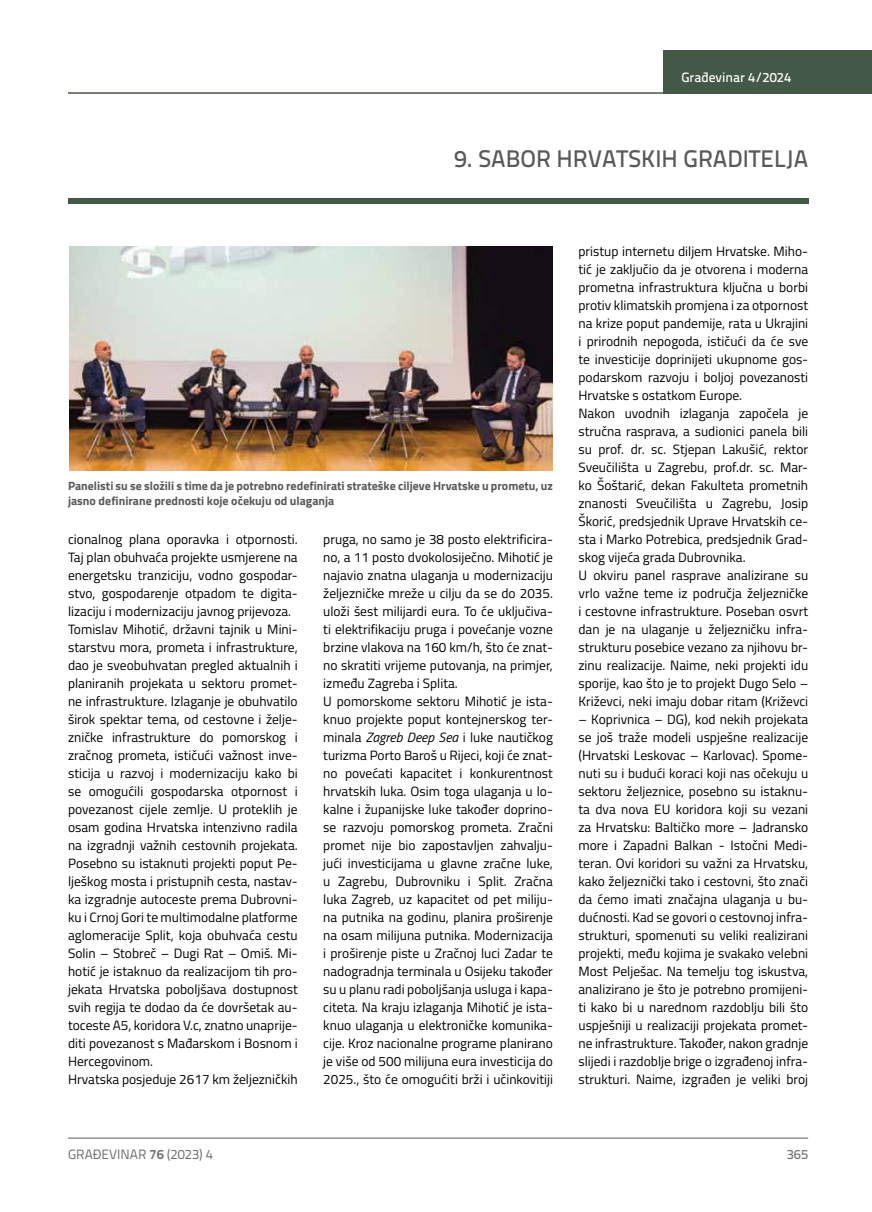
<style>
.page{position:relative;width:872px;height:1212px;background:#fff}
.page>*{position:absolute;margin:0;border:0;box-sizing:border-box;transform-origin:0 0}
.t1{font:500 24px "Titillium Text 22 L";color:#58595b}
.t2{font:13.5px/18px "Titillium";color:#000}
.t3{font:13.5px "Titillium Text 22 L";color:#6d6e71}
.t4{font:500 13.5px "Titillium Text 22 L";color:#fff}
.t5{font:500 13.5px "Titillium Text 22 L";color:#797a7d}
.t6{font:700 12px/15px "Titillium";color:#58595b}
.s1{font-style:italic}
.s2{font-weight:700}
</style>
<div class="page">
<hr style="left:68px;top:1138px;width:740px;height:1px;background:#58595b">
<div style="left:663px;top:50px;width:209px;height:44px;background:#435846"></div>
<hr style="left:68px;top:92px;width:804px;height:2px;background:#435846">
<div style="left:68px;top:198px;width:740px;height:5px;background:#435846"></div>
<img style="left:69px;top:247px;width:484px;height:224px">
<p class="t4" style="left:681px;top:67px;width:111px">Građevinar 4/2024</p>
<h1 class="t1" style="left:454px;top:140px;width:356px">9. SABOR HRVATSKIH GRADITELJA</h1>
<p class="t6" style="left:68px;top:477px;width:486px">Panelisti su se složili s time da je potrebno redefinirati strateške ciljeve Hrvatske u prometu, uz jasno definirane prednosti koje očekuju od ulaganja</p>
<p class="t2" style="left:68px;top:529px;width:231px">cionalnog plana oporavka i otpornosti.<br>Taj plan obuhvaća projekte usmjerene na energetsku tranziciju, vodno gospodar&shy;stvo, gospodarenje otpadom te digita&shy;lizaciju i modernizaciju javnog prijevoza.<br>Tomislav Mihotić, državni tajnik u Mini&shy;starstvu mora, prometa i infrastrukture, dao je sveobuhvatan pregled aktualnih i planiranih projekata u sektoru promet&shy;ne infrastrukture. Izlaganje je obuhvatilo širok spektar tema, od cestovne i želje&shy;zničke infrastrukture do pomorskog i zračnog prometa, ističući važnost inve&shy;sticija u razvoj i modernizaciju kako bi se omogućili gospodarska otpornost i povezanost cijele zemlje. U proteklih je osam godina Hrvatska intenzivno radila na izgradnji važnih cestovnih projekata.<br>Posebno su istaknuti projekti poput Pe&shy;lješkog mosta i pristupnih cesta, nastav&shy;ka izgradnje autoceste prema Dubrovni&shy;ku i Crnoj Gori te multimodalne platforme aglomeracije Split, koja obuhvaća cestu Solin – Stobreč – Dugi Rat – Omiš. Mi&shy;hotić je istaknuo da realizacijom tih pro&shy;jekata Hrvatska poboljšava dostupnost svih regija te dodao da će dovršetak au&shy;toceste A5, koridora V.c, znatno unaprije&shy;diti povezanost s Mađarskom i Bosnom i Hercegovinom.<br>Hrvatska posjeduje 2617 km željezničkih</p>
<p class="t2" style="left:323px;top:529px;width:231px">pruga, no samo je 38 posto elektrificira&shy;no, a 11 posto dvokolosiječno. Mihotić je najavio znatna ulaganja u modernizaciju željezničke mreže u cilju da se do 2035. uloži šest milijardi eura. To će uključiva&shy;ti elektrifikaciju pruga i povećanje vozne brzine vlakova na 160 km/h, što će znat&shy;no skratiti vrijeme putovanja, na primjer, između Zagreba i Splita.<br>U pomorskome sektoru Mihotić je ista&shy;knuo projekte poput kontejnerskog ter&shy;minala <span class="s1">Zagreb Deep Sea</span> i luke nautičkog turizma Porto Baroš u Rijeci, koji će znat&shy;no povećati kapacitet i konkurentnost hrvatskih luka. Osim toga ulaganja u lo&shy;kalne i županijske luke također doprino&shy;se razvoju pomorskog prometa. Zračni promet nije bio zapostavljen zahvalju&shy;jući investicijama u glavne zračne luke, u Zagrebu, Dubrovniku i Split. Zračna luka Zagreb, uz kapacitet od pet miliju&shy;na putnika na godinu, planira proširenje na osam milijuna putnika. Modernizacija i proširenje piste u Zračnoj luci Zadar te nadogradnja terminala u Osijeku također su u planu radi poboljšanja usluga i kapa&shy;citeta. Na kraju izlaganja Mihotić je ista&shy;knuo ulaganja u elektroničke komunika&shy;cije. Kroz nacionalne programe planirano je više od 500 milijuna eura investicija do 2025., što će omogućiti brži i učinkovitiji</p>
<p class="t2" style="left:578px;top:241px;width:231px">pristup internetu diljem Hrvatske. Miho&shy;tić je zaključio da je otvorena i moderna prometna infrastruktura ključna u borbi protiv klimatskih promjena i za otpornost na krize poput pandemije, rata u Ukrajini i prirodnih nepogoda, ističući da će sve te investicije doprinijeti ukupnome gos&shy;podarskom razvoju i boljoj povezanosti Hrvatske s ostatkom Europe.<br>Nakon uvodnih izlaganja započela je stručna rasprava, a sudionici panela bili su prof. dr. sc. Stjepan Lakušić, rektor Sveučilišta u Zagrebu, prof.dr. sc. Mar&shy;ko Šoštarić, dekan Fakulteta prometnih znanosti Sveučilišta u Zagrebu, Josip Škorić, predsjednik Uprave Hrvatskih ce&shy;sta i Marko Potrebica, predsjednik Grad&shy;skog vijeća grada Dubrovnika.<br>U okviru panel rasprave analizirane su vrlo važne teme iz područja željezničke i cestovne infrastrukture. Poseban osvrt dan je na ulaganje u željezničku infra&shy;strukturu posebice vezano za njihovu br&shy;zinu realizacije. Naime, neki projekti idu sporije, kao što je to projekt Dugo Selo – Križevci, neki imaju dobar ritam (Križevci</p>
<p class="t2" style="left:578px;top:709px;width:231px;text-align:justify">– Koprivnica – DG), kod nekih projekata se još traže modeli uspješne realizacije (Hrvatski Leskovac – Karlovac). Spome&shy;nuti su i budući koraci koji nas očekuju u sektoru željeznice, posebno su istaknu&shy;ta dva nova EU koridora koji su vezani za Hrvatsku: Baltičko more – Jadransko more i Zapadni Balkan - Istočni Medi&shy;teran. Ovi koridori su važni za Hrvatsku, kako željeznički tako i cestovni, što znači da ćemo imati značajna ulaganja u bu&shy;dućnosti. Kad se govori o cestovnoj infra&shy;strukturi, spomenuti su veliki realizirani projekti, među kojima je svakako velebni Most Pelješac. Na temelju tog iskustva, analizirano je što je potrebno promijeni&shy;ti kako bi u narednom razdoblju bili što uspješniji u realizaciji projekata promet&shy;ne infrastrukture. Također, nakon gradnje slijedi i razdoblje brige o izgrađenoj infra&shy;strukturi. Naime, izgrađen je veliki broj</p>
<p class="t3" style="left:68px;top:1144px;width:146px">GRAĐEVINAR <span class="s2">76</span> (2023) 4</p>
<p class="t5" style="left:786px;top:1144px;width:23px">365</p>
</div>
